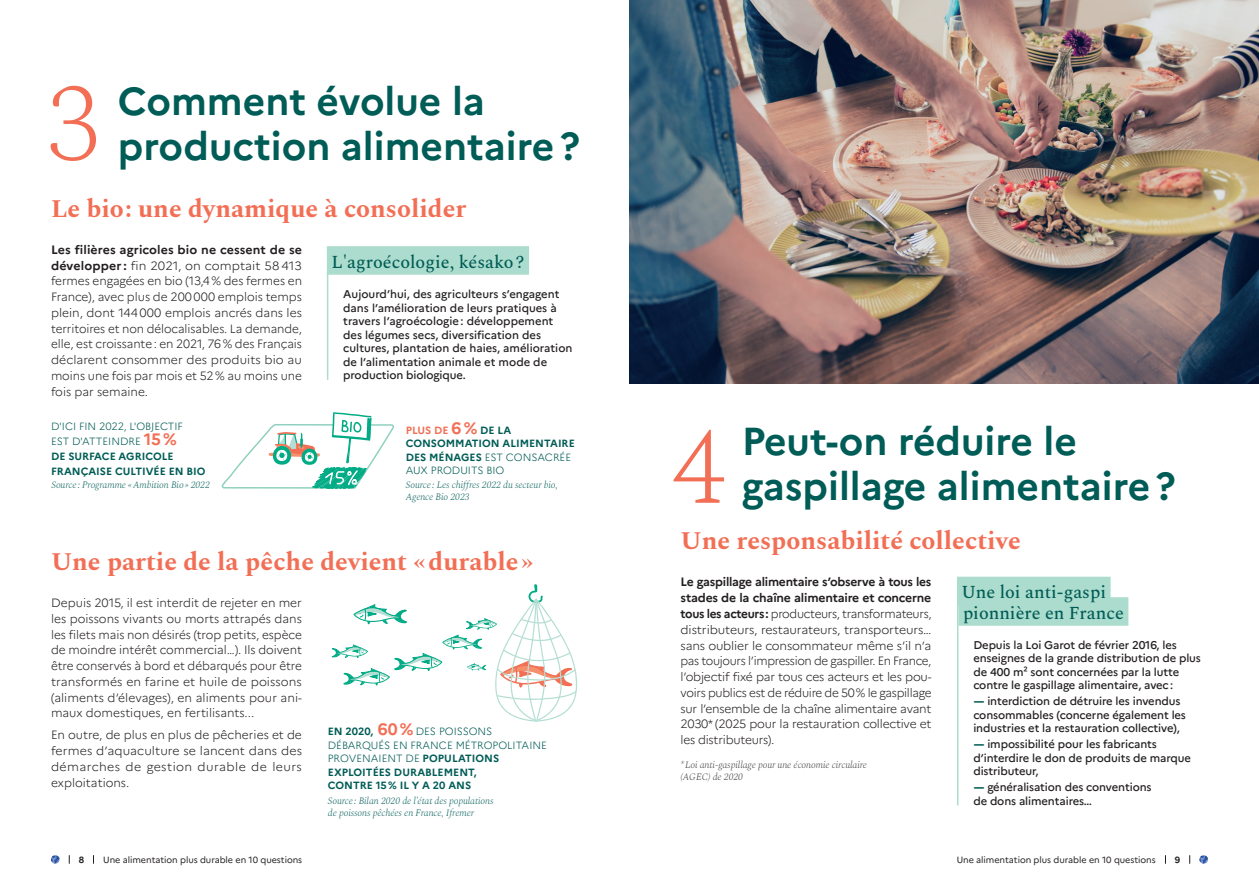
<style>
.page{position:relative;width:1259px;height:893px;background:#fff}
.page>*{position:absolute;margin:0;border:0;box-sizing:border-box;transform-origin:0 0}
.t1{font:200 110.55px "Spectral";color:#f26f55}
.t2{font:700 39px/45px "Marianne";color:#005c56}
.t3{font:700 25.5px "Spectral";color:#f26f55}
.t4{font:500 18px/20.5px "Spectral";color:#005c56}
.t5{font:700 12.15px/15.9px "Marianne";letter-spacing:-.015em;color:#231f20}
.t6{font:700 12.15px "Marianne";letter-spacing:.01em;color:#231f20}
.t7{font:300 12px/15.8px "Marianne";color:#231f20;text-align:justify}
.t8{font:500 11.25px/13.5px "Marianne";letter-spacing:-.01em;color:#231f20}
.t9{font:700 10.5px/13.5px "Marianne";color:#005c56}
.t10{font:italic 300 9.75px/12px "Spectral";letter-spacing:-.01em;color:#196c68}
.t11{font:italic 300 9.75px/12px "Spectral";letter-spacing:-.01em;color:#4b4c4d}
.t12{font:9px "Marianne";letter-spacing:-.005em;color:#231f20}
.t13{font:700 9px "Marianne";color:#231f20}
.s1{font-weight:700;font-size:12.15px}
.s2{font-weight:300}
.s3{font-size:16.5px;color:#f26f55}
.s4{color:#f26f55}
.s5{font-weight:700;font-size:12.15px;color:#005c56}
</style>
<div class="page">
<div style="left:327px;top:246px;width:202px;height:29px;background:#acdccd"></div>
<hr style="left:327px;top:272px;width:1px;height:108px;background:#acdccd">
<div style="left:957px;top:577px;width:153px;height:28px;background:#acdccd"></div>
<div style="left:958px;top:597px;width:170px;height:29px;background:#acdccd"></div>
<hr style="left:957px;top:603px;width:1px;height:202px;background:#acdccd">
<img style="left:629px;top:0;width:630px;height:384px">
<svg style="left:332px;top:584px;width:245px;height:138px"></svg>
<svg style="left:221px;top:412px;width:173px;height:77px"></svg>
<svg style="left:51px;top:855px;width:9px;height:9px"></svg>
<svg style="left:1199px;top:855px;width:9px;height:9px"></svg>
<h1 class="t1" style="left:47px;top:43px;width:57px">3</h1>
<h2 class="t2" style="left:118px;top:76px;width:368px">Comment évolue la</h2>
<h2 class="t2" style="left:118px;top:121px;width:463px">production alimentaire ?</h2>
<h3 class="t3" style="left:51px;top:190px;width:417px">Le bio: une dynamique à consolider</h3>
<p class="t6" style="left:51px;top:240px;width:253px">Les filières agricoles bio ne cessent de se</p>
<p class="t7" style="left:51px;top:257px;width:252px"><span class="s1">développer :</span> fin 2021, on comptait 58 413 fermes engagées en bio (13,4 % des fermes en France), avec plus de 200 000 emplois temps plein, dont 144 000 emplois ancrés dans les territoires et non délocalisables. La demande, elle, est croissante : en 2021, 76 % des Français déclarent consommer des produits bio au moins une fois par mois et 52 % au moins une fois par semaine.</p>
<h3 class="t4" style="left:331px;top:252px;width:195px">L'agroécologie, késako ?</h3>
<p class="t8" style="left:343px;top:287px;width:231px">Aujourd’hui, des agriculteurs s’engagent dans l’amélioration de leurs pratiques à travers l’agroécologie : développement des légumes secs, diversification des cultures, plantation de haies, amélioration de l’alimentation animale et mode de production biologique.</p>
<p class="t9" style="left:51px;top:417px;width:156px;line-height:15px"><span class="s2">D'ICI FIN 2022, L'OBJECTIF<br>EST D'ATTEINDRE</span> <span class="s3">15 %<br></span>DE SURFACE AGRICOLE<br>FRANÇAISE CULTIVÉE EN BIO</p>
<p class="t10" style="left:51px;top:479px;width:160px">Source : Programme « Ambition Bio » 2022</p>
<p class="t9" style="left:406px;top:422px;width:171px"><span class="s4">PLUS DE</span> <span class="s3">6 %</span> DE LA<br>CONSOMMATION ALIMENTAIRE<br>DES MÉNAGES <span class="s2">EST CONSACRÉE<br>AUX PRODUITS BIO</span></p>
<p class="t10" style="left:406px;top:479px;width:153px">Source : Les chiffres 2022 du secteur bio,<br>Agence Bio 2023</p>
<h3 class="t3" style="left:51px;top:543px;width:484px">Une partie de la pêche devient « durable »</h3>
<p class="t7" style="left:51px;top:594px;width:252px">Depuis 2015, il est interdit de rejeter en mer les poissons vivants ou morts attrapés dans les filets mais non désirés (trop petits, espèce de moindre intérêt commercial…). Ils doivent être conservés à bord et débarqués pour être transformés en farine et huile de poissons (aliments d’élevages), en aliments pour ani&shy;maux domestiques, en fertilisants...</p>
<p class="t7" style="left:51px;top:726px;width:252px">En outre, de plus en plus de pêcheries et de fermes d’aquaculture se lancent dans des démarches de gestion durable de leurs exploitations.</p>
<p class="t9" style="left:328px;top:724px;width:221px">EN 2020, <span class="s3">60 %</span> <span class="s2">DES POISSONS<br>DÉBARQUÉS EN FRANCE MÉTROPOLITAINE<br>PROVENAIENT DE</span> POPULATIONS<br>EXPLOITÉES DURABLEMENT,<br>CONTRE 15 % IL Y A 20 ANS</p>
<p class="t10" style="left:328px;top:795px;width:167px">Source : Bilan 2020 de l’état des populations de poissons pêchées en France, Ifremer</p>
<h2 class="t2" style="left:741px;top:415px;width:435px">Peut-on réduire le gaspillage alimentaire ?</h2>
<h1 class="t1" style="left:673px;top:386px;width:57px">4</h1>
<h3 class="t3" style="left:680px;top:522px;width:342px">Une responsabilité collective</h3>
<p class="t5" style="left:680px;top:573px;width:252px">Le gaspillage alimentaire s’observe à tous les stades de la chaîne alimentaire et concerne</p>
<p class="t7" style="left:680px;top:605px;width:252px"><span class="s1">tous les acteurs :</span> producteurs, transformateurs, distributeurs, restaurateurs, transporteurs… sans oublier le consommateur même s’il n’a pas toujours l’impression de gaspiller. En France, l’objectif fixé par tous ces acteurs et les pou&shy;voirs publics est de réduire de 50 % le gaspillage sur l’ensemble de la chaîne alimentaire avant 2030* (2025 pour la restauration collective et les distributeurs).</p>
<h3 class="t4" style="left:961px;top:583px;width:164px">Une loi anti-gaspi pionnière en France</h3>
<p class="t8" style="left:973px;top:637px;width:229px">Depuis la Loi Garot de février 2016, les enseignes de la grande distribution de plus de 400 m² sont concernées par la lutte contre le gaspillage alimentaire, avec :</p>
<p class="t8" style="left:973px;top:693px;width:214px"><span class="s5">-</span> interdiction de détruire les invendus consommables (concerne également les industries et la restauration collective),</p>
<p class="t8" style="left:973px;top:736px;width:219px"><span class="s5">-</span> impossibilité pour les fabricants d’interdire le don de produits de marque distributeur,</p>
<p class="t8" style="left:973px;top:779px;width:180px"><span class="s5">-</span> généralisation des conventions de dons alimentaires…</p>
<p class="t11" style="left:680px;top:759px;width:188px">* Loi anti-gaspillage pour une économie circulaire (AGEC) de 2020</p>
<p class="t13" style="left:79px;top:852px;width:7px">8</p>
<p class="t12" style="left:103px;top:852px;width:200px">Une alimentation plus durable en 10 questions</p>
<p class="t12" style="left:956px;top:852px;width:200px">Une alimentation plus durable en 10 questions</p>
<p class="t13" style="left:1175px;top:852px;width:7px">9</p>
</div>
